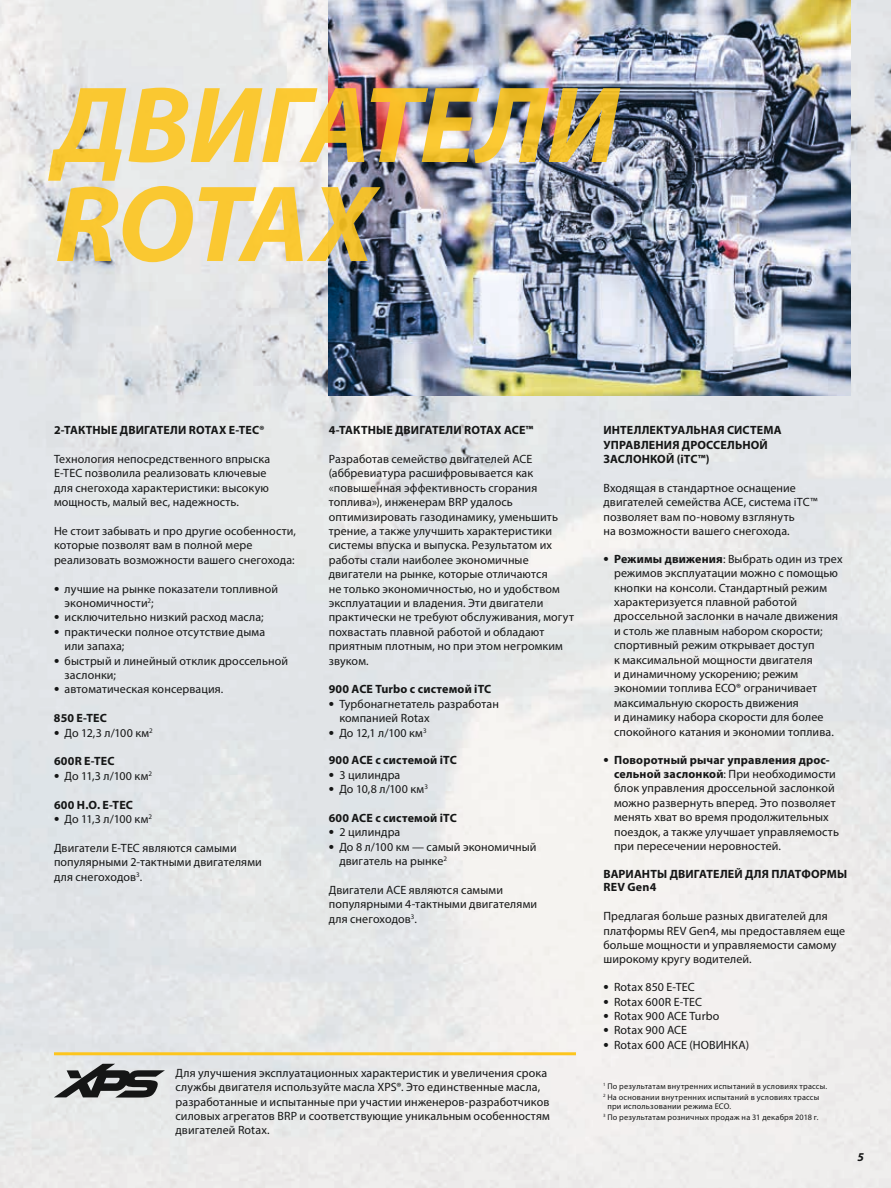
<style>
.page{position:relative;width:891px;height:1188px;background:#fff}
.page>*{position:absolute;margin:0;border:0;box-sizing:border-box;transform-origin:0 0}
.t1{font:italic 700 109.5px/99px "Myriad Pro";letter-spacing:-.015em;color:#fdc51d}
.t2{font:12px/14.4px "Myriad Pro";letter-spacing:.01em;color:#151616}
.t3{font:700 12px/14.4px "Myriad Pro";letter-spacing:.01em;color:#151616}
.t4{font:italic 700 12px "Myriad Pro";color:#151616}
.t5{font:8.25px/11.2px "Myriad Pro";letter-spacing:.025em;color:#151616}
.s1{font-weight:700;font-size:15.6px}
.s2{font-weight:700}
</style>
<div class="page">
<img style="left:0;top:0;width:891px;height:1188px">
<img style="left:328px;top:0;width:522px;height:396px">
<hr style="left:54px;top:1052px;width:522px;height:3px;background:#fdc51d">
<svg style="left:54px;top:1064px;width:111px;height:34px"></svg>
<h1 class="t1" style="left:55px;top:72px;width:565px">ДВИГАТЕЛИ<br>ROTAX</h1>
<p class="t3" style="left:54px;top:423px;width:212px">2-ТАКТНЫЕ ДВИГАТЕЛИ ROTAX E-TEC®</p>
<p class="t2" style="left:54px;top:452px;width:218px">Технология непосредственного впрыска E-TEC позволила реализовать ключевые для снегохода характеристики: высокую мощность, малый вес, надежность.</p>
<p class="t2" style="left:54px;top:524px;width:244px">Не стоит забывать и про другие особенности, которые позволят вам в полной мере реализовать возможности вашего снегохода:</p>
<p class="t2" style="left:65px;top:581px;width:215px;text-indent:-11px"><span class="s1">•</span> лучшие на рынке показатели топливной экономичности<sup>2</sup>;</p>
<p class="t2" style="left:54px;top:610px;width:211px"><span class="s1">•</span> исключительно низкий расход масла;</p>
<p class="t2" style="left:65px;top:624px;width:202px;text-indent:-11px"><span class="s1">•</span> практически полное отсутствие дыма или запаха;</p>
<p class="t2" style="left:65px;top:653px;width:225px;text-indent:-11px"><span class="s1">•</span> быстрый и линейный отклик дроссельной заслонки;</p>
<p class="t2" style="left:54px;top:682px;width:171px"><span class="s1">•</span> автоматическая консервация.</p>
<p class="t3" style="left:54px;top:711px;width:54px">850 E-TEC</p>
<p class="t2" style="left:54px;top:725px;width:100px"><span class="s1">•</span> До 12,3 л/100 км<sup>2</sup></p>
<p class="t3" style="left:54px;top:754px;width:62px">600R E-TEC</p>
<p class="t2" style="left:54px;top:768px;width:100px"><span class="s1">•</span> До 11,3 л/100 км<sup>2</sup></p>
<p class="t3" style="left:54px;top:797px;width:81px">600 H.O. E-TEC</p>
<p class="t2" style="left:54px;top:812px;width:100px"><span class="s1">•</span> До 11,3 л/100 км<sup>2</sup></p>
<p class="t2" style="left:54px;top:840px;width:209px">Двигатели E-TEC являются самыми популярными 2-тактными двигателями для снегоходов<sup>3</sup>.</p>
<p class="t3" style="left:329px;top:423px;width:206px">4-ТАКТНЫЕ ДВИГАТЕЛИ ROTAX ACE™</p>
<p class="t2" style="left:329px;top:452px;width:247px">Разработав семейство двигателей ACE (аббревиатура расшифровывается как «повышенная эффективность сгорания топлива»), инженерам BRP удалось оптимизировать газодинамику, уменьшить трение, а также улучшить характеристики системы впуска и выпуска. Результатом их работы стали наиболее экономичные двигатели на рынке, которые отличаются<br>не только экономичностью, но и удобством эксплуатации и владения. Эти двигатели практически не требуют обслуживания, могут похвастать плавной работой и обладают приятным плотным, но при этом негромким звуком.</p>
<p class="t3" style="left:329px;top:682px;width:164px">900 ACE Turbo с системой iTC</p>
<p class="t2" style="left:339px;top:696px;width:161px;text-indent:-11px"><span class="s1">•</span> Турбонагнетатель разработан компанией Rotax</p>
<p class="t2" style="left:329px;top:725px;width:99px"><span class="s1">•</span> До 12,1 л/100 км<sup>3</sup></p>
<p class="t3" style="left:329px;top:753px;width:130px">900 ACE с системой iTC</p>
<p class="t2" style="left:329px;top:767px;width:73px"><span class="s1">•</span> 3 цилиндра</p>
<p class="t2" style="left:329px;top:782px;width:101px"><span class="s1">•</span> До 10,8 л/100 км<sup>3</sup></p>
<p class="t3" style="left:329px;top:810px;width:130px">600 ACE с системой iTC</p>
<p class="t2" style="left:329px;top:825px;width:73px"><span class="s1">•</span> 2 цилиндра</p>
<p class="t2" style="left:339px;top:839px;width:199px;text-indent:-11px"><span class="s1">•</span> До 8 л/100 км — самый экономичный двигатель на рынке<sup>2</sup></p>
<p class="t2" style="left:329px;top:883px;width:210px">Двигатели ACE являются самыми популярными 4-тактными двигателями для снегоходов<sup>3</sup>.</p>
<p class="t2" style="left:176px;top:1065px;width:376px">Для улучшения эксплуатационных характеристик и увеличения срока службы двигателя используйте масла XPS®. Это единственные масла, разработанные и испытанные при участии инженеров-разработчиков силовых агрегатов BRP и соответствующие уникальным особенностям двигателей Rotax.</p>
<p class="t3" style="left:603px;top:423px;width:180px">ИНТЕЛЛЕКТУАЛЬНАЯ СИСТЕМА<br>УПРАВЛЕНИЯ ДРОССЕЛЬНОЙ<br>ЗАСЛОНКОЙ (iTC™)</p>
<p class="t2" style="left:603px;top:480px;width:215px">Входящая в стандартное оснащение двигателей семейства ACE, система iTC™ позволяет вам по-новому взглянуть<br>на возможности вашего снегохода.</p>
<p class="t2" style="left:614px;top:551px;width:230px;text-indent:-11px"><span class="s1">•</span> <span class="s2">Режимы движения</span>: Выбрать один из трех режимов эксплуатации можно с помощью кнопки на консоли. Стандартный режим характеризуется плавной работой дроссельной заслонки в начале движения и столь же плавным набором скорости; спортивный режим открывает доступ<br>к максимальной мощности двигателя<br>и динамичному ускорению; режим экономии топлива ECO® ограничивает максимальную скорость движения<br>и динамику набора скорости для более спокойного катания и экономии топлива.</p>
<p class="t2" style="left:614px;top:752px;width:226px;text-indent:-11px"><span class="s1">•</span> <span class="s2">Поворотный рычаг управления дрос&shy;сельной заслонкой</span>: При необходимости блок управления дроссельной заслонкой можно развернуть вперед. Это позволяет менять хват во время продолжительных поездок, а также улучшает управляемость при пересечении неровностей.</p>
<p class="t3" style="left:603px;top:867px;width:245px;line-height:13.5px">ВАРИАНТЫ ДВИГАТЕЛЕЙ ДЛЯ ПЛАТФОРМЫ<br>REV Gen4</p>
<p class="t2" style="left:603px;top:909px;width:243px">Предлагая больше разных двигателей для платформы REV Gen4, мы предоставляем еще больше мощности и управляемости самому широкому кругу водителей.</p>
<p class="t2" style="left:603px;top:980px;width:93px"><span class="s1">•</span> Rotax 850 E-TEC</p>
<p class="t2" style="left:603px;top:994px;width:100px"><span class="s1">•</span> Rotax 600R E-TEC</p>
<p class="t2" style="left:603px;top:1009px;width:117px"><span class="s1">•</span> Rotax 900 ACE Turbo</p>
<p class="t2" style="left:603px;top:1023px;width:85px"><span class="s1">•</span> Rotax 900 ACE</p>
<p class="t2" style="left:603px;top:1037px;width:147px"><span class="s1">•</span> Rotax 600 ACE (НОВИНКА)</p>
<p class="t5" style="left:603px;top:1080px;width:226px"><sup>1</sup> По результатам внутренних испытаний в условиях трассы.<br><sup>2</sup> На основании внутренних испытаний в условиях трассы</p>
<p class="t5" style="left:603px;top:1100px;width:217px;text-indent:4px">при использовании режима ECO.<br><sup>3</sup> По результатам розничных продаж на 31 декабря 2018 г.</p>
<p class="t4" style="left:858px;top:1149px;width:8px">5</p>
</div>
